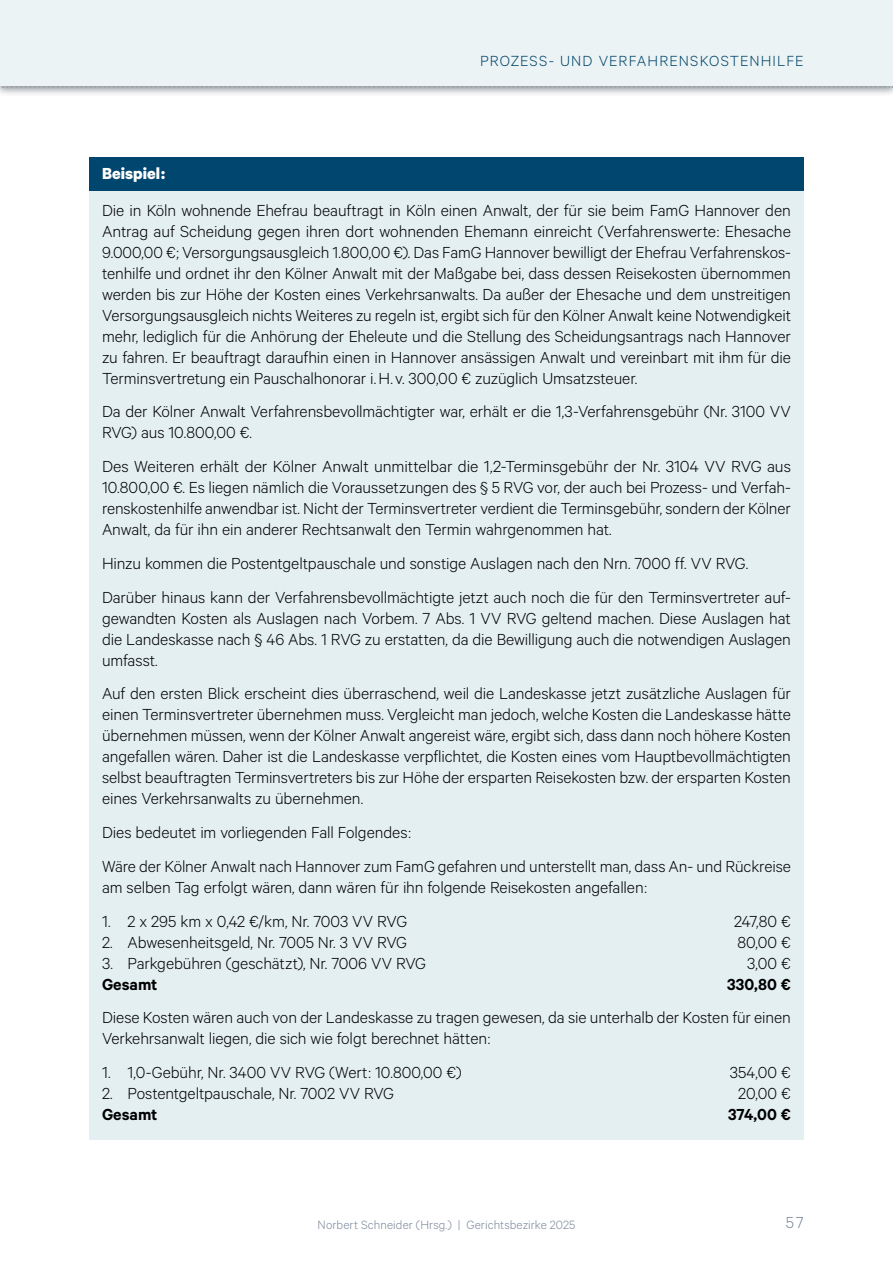
<style>
.page{position:relative;width:893px;height:1263px;background:#fff}
.page>*{position:absolute;margin:0;border:0;box-sizing:border-box;transform-origin:0 0}
.K_Beispiel_mitte{font:300 18px/21px "Calibre";letter-spacing:-.005em;color:#000;text-align:justify}
.K_Beispiel_mitte_klebt{font:300 18px/21px "Calibre";letter-spacing:-.005em;color:#000}
.K_Beispiel_mitte-2{font:600 18px "Calibre";color:#000}
.K_Beispiel_U{font:700 18px "Calibre";color:#fff}
.t1{font:300 18px "Calibre";color:#7c889b}
.t2{font:300 16.5px "Calibre";letter-spacing:.065em;color:#004468}
.t3{font:300 13.5px "Calibre";letter-spacing:.005em;color:#7c889b}
</style>
<div class="page">
<div style="left:0;top:0;width:893px;height:98px;background:#112131;opacity:.5"></div>
<div style="left:0;top:0;width:893px;height:85px;background:#ebf3f5"></div>
<svg style="left:2px;top:86px;width:891px;height:2px;background:#a5aaae"></svg>
<div style="left:89px;top:157px;width:715px;height:44px;background:#00466e"></div>
<div style="left:89px;top:191px;width:715px;height:212px;background:#e4eff2"></div>
<div style="left:89px;top:393px;width:715px;height:64px;background:#e4eff2"></div>
<div style="left:89px;top:448px;width:715px;height:106px;background:#e4eff2"></div>
<div style="left:89px;top:544px;width:715px;height:44px;background:#e4eff2"></div>
<div style="left:89px;top:578px;width:715px;height:107px;background:#e4eff2"></div>
<div style="left:89px;top:675px;width:715px;height:148px;background:#e4eff2"></div>
<div style="left:89px;top:814px;width:715px;height:43px;background:#e4eff2"></div>
<div style="left:89px;top:847px;width:715px;height:65px;background:#e4eff2"></div>
<div style="left:89px;top:902px;width:715px;height:107px;background:#e4eff2"></div>
<div style="left:89px;top:999px;width:715px;height:64px;background:#e4eff2"></div>
<div style="left:89px;top:1054px;width:715px;height:85px;background:#e4eff2"></div>
<p class="t2" style="left:480px;top:51px;width:325px">PROZESS- UND VERFAHRENSKOSTENHILFE</p>
<p class="K_Beispiel_U" style="left:102px;top:162px;width:65px">Beispiel:</p>
<p class="K_Beispiel_mitte" style="left:102px;top:199px;width:690px">Die in Köln wohnende Ehefrau beauftragt in Köln einen Anwalt, der für sie beim FamG Hannover den Antrag auf Scheidung gegen ihren dort wohnenden Ehemann einreicht (Verfahrenswerte: Ehesache 9.000,00 €; Versorgungsausgleich 1.800,00 €). Das FamG Hannover bewilligt der Ehefrau Verfahrenskos&shy;tenhilfe und ordnet ihr den Kölner Anwalt mit der Maßgabe bei, dass dessen Reisekosten übernommen werden bis zur Höhe der Kosten eines Verkehrsanwalts. Da außer der Ehesache und dem unstreitigen Versorgungsausgleich nichts Weiteres zu regeln ist, ergibt sich für den Kölner Anwalt keine Notwendigkeit mehr, lediglich für die Anhörung der Eheleute und die Stellung des Scheidungsantrags nach Hannover zu fahren. Er beauftragt daraufhin einen in Hannover ansässigen Anwalt und vereinbart mit ihm für die Terminsvertretung ein Pauschalhonorar i.H. v. 300,00 € zuzüglich Umsatzsteuer.</p>
<p class="K_Beispiel_mitte" style="left:102px;top:400px;width:690px">Da der Kölner Anwalt Verfahrensbevollmächtigter war, erhält er die 1,3-Verfahrensgebühr (Nr. 3100 VV<br>RVG) aus 10.800,00 €.</p>
<p class="K_Beispiel_mitte" style="left:102px;top:455px;width:690px">Des Weiteren erhält der Kölner Anwalt unmittelbar die 1,2-Terminsgebühr der Nr. 3104 VV RVG aus 10.800,00 €. Es liegen nämlich die Voraussetzungen des § 5 RVG vor, der auch bei Prozess- und Verfah&shy;renskostenhilfe anwendbar ist. Nicht der Terminsvertreter verdient die Terminsgebühr, sondern der Kölner Anwalt, da für ihn ein anderer Rechtsanwalt den Termin wahrgenommen hat.</p>
<p class="K_Beispiel_mitte" style="left:102px;top:552px;width:648px">Hinzu kommen die Postentgeltpauschale und sonstige Auslagen nach den Nrn. 7000 ff. VV RVG.</p>
<p class="K_Beispiel_mitte" style="left:102px;top:586px;width:690px">Darüber hinaus kann der Verfahrensbevollmächtigte jetzt auch noch die für den Terminsvertreter auf&shy;gewandten Kosten als Auslagen nach Vorbem. 7 Abs. 1 VV RVG geltend machen. Diese Auslagen hat die Landeskasse nach § 46 Abs. 1 RVG zu erstatten, da die Bewilligung auch die notwendigen Auslagen umfasst.</p>
<p class="K_Beispiel_mitte" style="left:102px;top:682px;width:690px">Auf den ersten Blick erscheint dies überraschend, weil die Landeskasse jetzt zusätzliche Auslagen für einen Terminsvertreter übernehmen muss. Vergleicht man jedoch, welche Kosten die Landeskasse hätte übernehmen müssen, wenn der Kölner Anwalt angereist wäre, ergibt sich, dass dann noch höhere Kosten angefallen wären. Daher ist die Landeskasse verpflichtet, die Kosten eines vom Hauptbevollmächtigten selbst beauftragten Terminsvertreters bis zur Höhe der ersparten Reisekosten bzw. der ersparten Kosten eines Verkehrsanwalts zu übernehmen.</p>
<p class="K_Beispiel_mitte" style="left:102px;top:821px;width:310px">Dies bedeutet im vorliegenden Fall Folgendes:</p>
<p class="K_Beispiel_mitte" style="left:102px;top:855px;width:690px">Wäre der Kölner Anwalt nach Hannover zum FamG gefahren und unterstellt man, dass An- und Rückreise am selben Tag erfolgt wären, dann wären für ihn folgende Reisekosten angefallen:</p>
<p class="K_Beispiel_mitte" style="left:102px;top:910px;width:307px">1. 2 x 295 km x 0,42 €/km, Nr. 7003 VV RVG</p>
<p class="K_Beispiel_mitte" style="left:734px;top:910px;width:58px">247,80 €</p>
<p class="K_Beispiel_mitte" style="left:102px;top:931px;width:306px">2. Abwesenheitsgeld, Nr. 7005 Nr. 3 VV RVG</p>
<p class="K_Beispiel_mitte" style="left:737px;top:931px;width:55px">80,00 €</p>
<p class="K_Beispiel_mitte" style="left:102px;top:952px;width:325px">3. Parkgebühren (geschätzt), Nr. 7006 VV RVG</p>
<p class="K_Beispiel_mitte" style="left:747px;top:952px;width:45px">3,00 €</p>
<p class="K_Beispiel_mitte-2" style="left:102px;top:973px;width:57px">Gesamt</p>
<p class="K_Beispiel_mitte-2" style="left:727px;top:973px;width:65px">330,80 €</p>
<p class="K_Beispiel_mitte_klebt" style="left:102px;top:1006px;width:690px">Diese Kosten wären auch von der Landeskasse zu tragen gewesen, da sie unterhalb der Kosten für einen<br>Verkehrsanwalt liegen, die sich wie folgt berechnet hätten:</p>
<p class="K_Beispiel_mitte" style="left:102px;top:1061px;width:361px">1. 1,0-Gebühr, Nr. 3400 VV RVG (Wert: 10.800,00 €)</p>
<p class="K_Beispiel_mitte" style="left:730px;top:1061px;width:63px">354,00 €</p>
<p class="K_Beispiel_mitte" style="left:102px;top:1082px;width:293px">2. Postentgeltpauschale, Nr. 7002 VV RVG</p>
<p class="K_Beispiel_mitte" style="left:738px;top:1082px;width:54px">20,00 €</p>
<p class="K_Beispiel_mitte-2" style="left:102px;top:1104px;width:57px">Gesamt</p>
<p class="K_Beispiel_mitte-2" style="left:728px;top:1104px;width:64px">374,00 €</p>
<p class="t3" style="left:318px;top:1217px;width:259px">Norbert Schneider (Hrsg.) | Gerichtsbezirke 2025</p>
<p class="t1" style="left:786px;top:1212px;width:19px">57</p>
</div>
